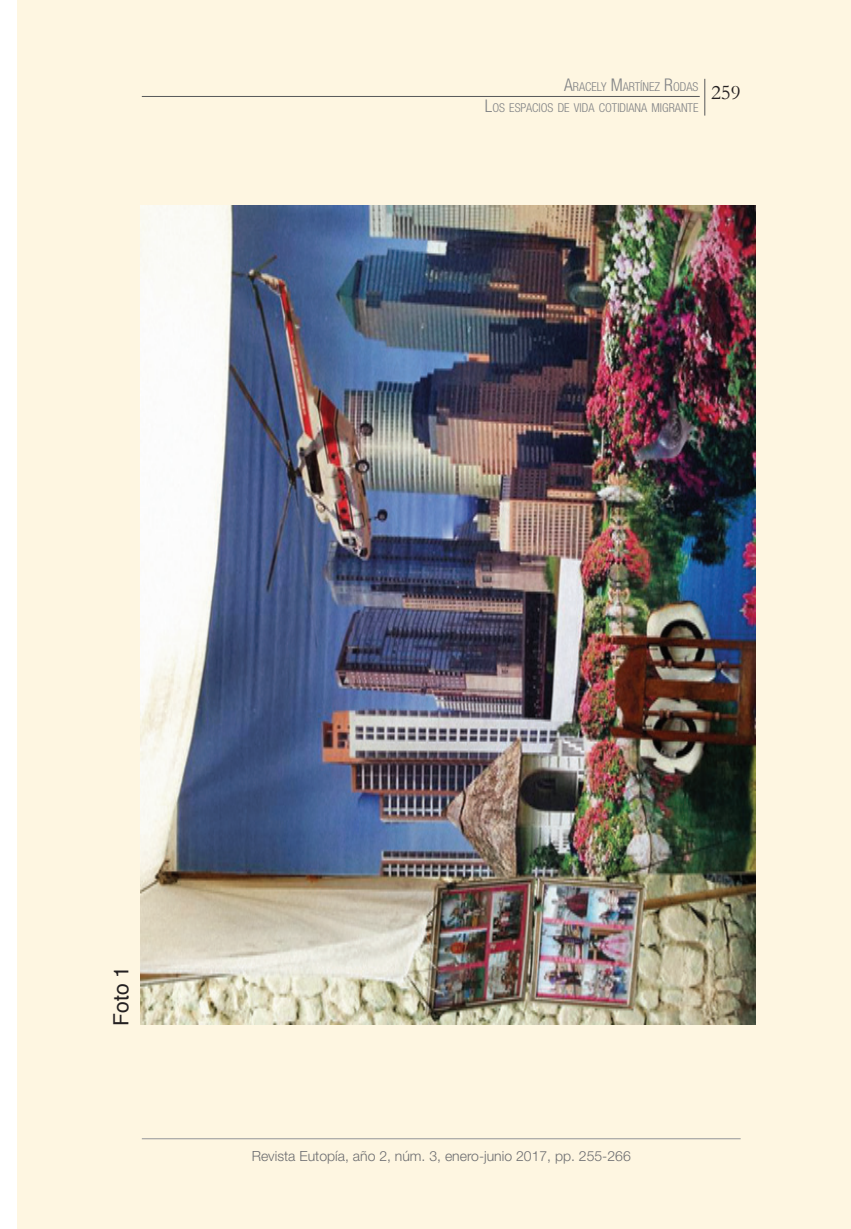
<style>
.page{position:relative;width:851px;height:1229px;background:#fff}
.page>*{position:absolute;margin:0;border:0;box-sizing:border-box;transform-origin:0 0}
.t1{font:21px "Helvetica";color:#231f20}
.t2{font:21px "Garamond";color:#231f20}
.t3{font:300 14px "Helvetica Neue LT Std";color:#6c6d70}
.t4{font:300 condensed 12.25px/20.5px "Helvetica Neue LT Std";color:#808285;text-align:right}
.s1{font-size:17.5px}
</style>
<div class="page">
<div style="left:18px;top:1px;width:832px;height:1227px;background:#fef6e1"></div>
<hr style="left:142px;top:1138px;width:598px;height:1px;background:#939598">
<hr style="left:704px;top:79px;width:1px;height:37px;background:#57585a">
<hr style="left:142px;top:96px;width:557px;height:1px;background:#57585a">
<img style="left:141px;top:206px;width:614px;height:818px">
<p class="t4" style="left:485px;top:78px;width:215px"><span class="s1">A</span>RACELY <span class="s1">M</span>ARTÍNEZ <span class="s1">R</span>ODAS<br><span class="s1">L</span>OS ESPACIOS DE VIDA COTIDIANA MIGRANTE</p>
<h1 class="t2" style="left:711px;top:80px;width:31px">259</h1>
<h1 class="t1" style="left:105px;top:1025px;width:61px;rotate:-90deg">Foto 1</h1>
<p class="t3" style="left:252px;top:1151px;width:380px">Revista Eutopía, año 2, núm. 3, enero-junio 2017, pp. 255-266</p>
</div>
